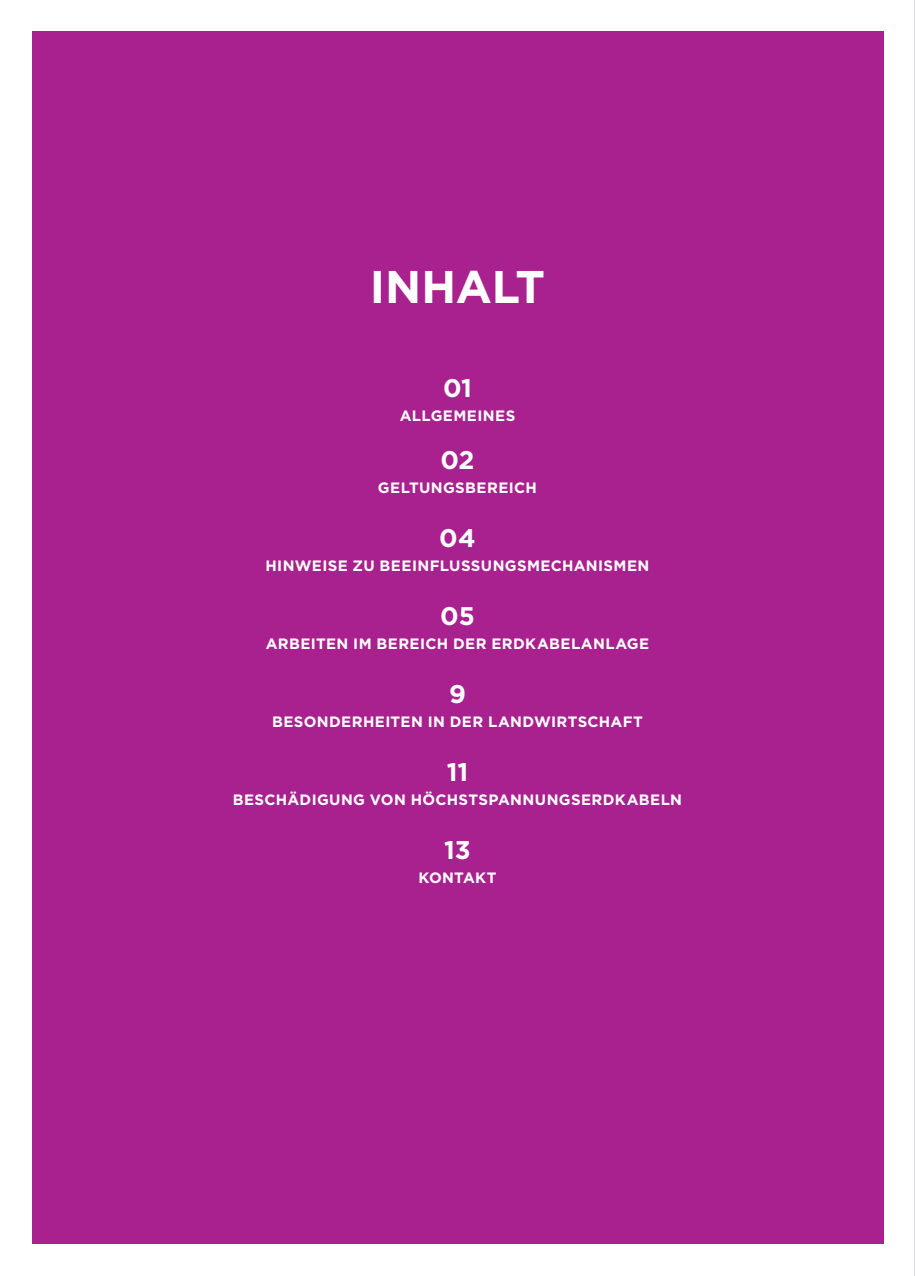
<style>
.page{position:relative;width:915px;height:1276px;background:#fff}
.page>*{position:absolute;margin:0;border:0;box-sizing:border-box;transform-origin:0 0}
.t1{font:700 45.75px "Gotham";letter-spacing:-.01em;color:#fff}
.t2{font:700 25.5px "Gotham";letter-spacing:-.01em;color:#fff}
.t3{font:700 15px "Gotham";letter-spacing:.025em;color:#fff}
</style>
<div class="page">
<div style="left:32px;top:32px;width:850px;height:1212px;background:#a9218e"></div>
<hr style="left:914px;top:0;width:1px;height:1276px;background:#bcbdc0">
<h1 class="t1" style="left:369px;top:256px;width:177px">INHALT</h1>
<h2 class="t2" style="left:443px;top:371px;width:30px">01</h2>
<p class="t3" style="left:399px;top:406px;width:117px">ALLGEMEINES</p>
<h2 class="t2" style="left:440px;top:443px;width:36px">02</h2>
<p class="t3" style="left:378px;top:478px;width:160px">GELTUNGSBEREICH</p>
<h2 class="t2" style="left:439px;top:521px;width:38px">04</h2>
<p class="t3" style="left:265px;top:556px;width:385px">HINWEISE ZU BEEINFLUSSUNGSMECHANISMEN</p>
<h2 class="t2" style="left:440px;top:599px;width:36px">05</h2>
<p class="t3" style="left:265px;top:634px;width:385px">ARBEITEN IM BEREICH DER ERDKABELANLAGE</p>
<h2 class="t2" style="left:449px;top:677px;width:18px">9</h2>
<p class="t3" style="left:272px;top:712px;width:372px">BESONDERHEITEN IN DER LANDWIRTSCHAFT</p>
<h2 class="t2" style="left:446px;top:755px;width:23px">11</h2>
<p class="t3" style="left:233px;top:790px;width:450px">BESCHÄDIGUNG VON HÖCHSTSPANNUNGSERDKABELN</p>
<h2 class="t2" style="left:444px;top:833px;width:28px">13</h2>
<p class="t3" style="left:418px;top:868px;width:80px">KONTAKT</p>
</div>
